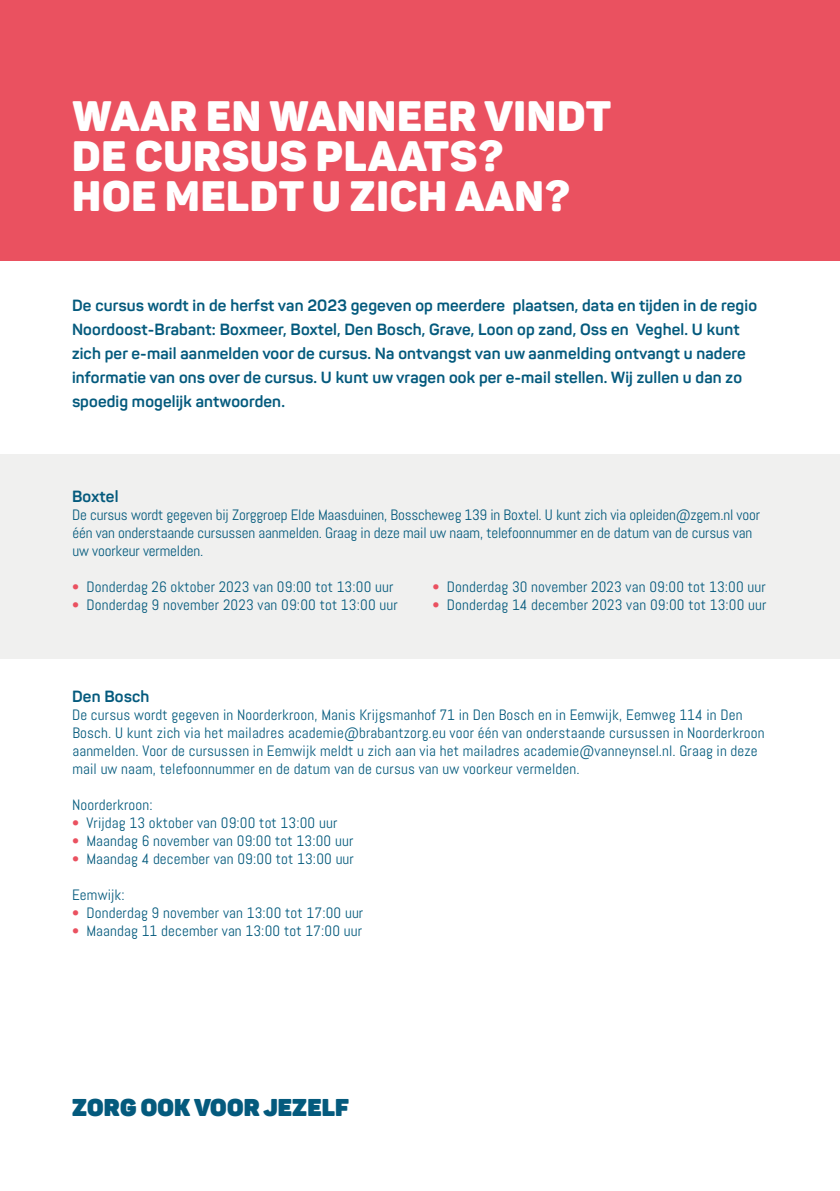
<style>
.page{position:relative;width:840px;height:1191px;background:#fff}
.page>*{position:absolute;margin:0;border:0;box-sizing:border-box;transform-origin:0 0}
.t1{font:900 42px/40px "Panton";letter-spacing:.02em;color:#fff}
.t2{font:900 24px "Panton";letter-spacing:.01em;color:#045a7d}
.t3{font:700 16px/24px "Panton";letter-spacing:.01em;color:#045a7d}
.t4{font:15px/18px "Abel";letter-spacing:.01em;color:#045a7d}
.t5{font:15px/18px "Abel";letter-spacing:-.01em;color:#045a7d}
.s1{color:#ea5160}
</style>
<div class="page">
<hr style="left:839px;top:658px;width:1px;height:198px;background:#f0f0ef">
<div style="left:0;top:454px;width:839px;height:205px;background:#f0f0ef"></div>
<div style="left:0;top:0;width:839px;height:261px;background:#ea5160"></div>
<hr style="left:839px;top:1066px;width:1px;height:125px;background:#ea5160">
<h1 class="t1" style="left:72px;top:96px;width:540px">WAAR EN WANNEER VINDT<br>DE CURSUS PLAATS?<br>HOE MELDT U ZICH AAN?</h1>
<p class="t3" style="left:72px;top:293px;width:686px">De cursus wordt in de herfst van 2023 gegeven op meerdere plaatsen, data en tijden in de regio Noordoost-Brabant: Boxmeer, Boxtel, Den Bosch, Grave, Loon op zand, Oss en Veghel. U kunt zich per e-mail aanmelden voor de cursus. Na ontvangst van uw aanmelding ontvangt u nadere informatie van ons over de cursus. U kunt uw vragen ook per e-mail stellen. Wij zullen u dan zo spoedig mogelijk antwoorden.</p>
<p class="t3" style="left:72px;top:485px;width:48px">Boxtel</p>
<p class="t5" style="left:72px;top:506px;width:689px">De cursus wordt gegeven bij Zorggroep Elde Maasduinen, Bosscheweg 139 in Boxtel. U kunt zich via opleiden@zgem.nl voor één van onderstaande cursussen aanmelden. Graag in deze mail uw naam, telefoonnummer en de datum van de cursus van uw voorkeur vermelden.</p>
<p class="t4" style="left:72px;top:578px;width:323px"><span class="s1">•</span> Donderdag 26 oktober 2023 van 09:00 tot 13:00 uur</p>
<p class="t4" style="left:432px;top:578px;width:335px"><span class="s1">•</span> Donderdag 30 november 2023 van 09:00 tot 13:00 uur</p>
<p class="t4" style="left:72px;top:596px;width:327px"><span class="s1">•</span> Donderdag 9 november 2023 van 09:00 tot 13:00 uur</p>
<p class="t4" style="left:432px;top:596px;width:335px"><span class="s1">•</span> Donderdag 14 december 2023 van 09:00 tot 13:00 uur</p>
<p class="t3" style="left:72px;top:684px;width:79px">Den Bosch</p>
<p class="t4" style="left:72px;top:705px;width:693px">De cursus wordt gegeven in Noorderkroon, Manis Krijgsmanhof 71 in Den Bosch en in Eemwijk, Eemweg 114 in Den Bosch. U kunt zich via het mailadres academie@brabantzorg.eu voor één van onderstaande cursussen in Noorderkroon aanmelden. Voor de cursussen in Eemwijk meldt u zich aan via het mailadres academie@vanneynsel.nl. Graag in deze mail uw naam, telefoonnummer en de datum van de cursus van uw voorkeur vermelden.</p>
<p class="t4" style="left:72px;top:795px;width:82px">Noorderkroon:</p>
<p class="t4" style="left:72px;top:813px;width:266px"><span class="s1">•</span> Vrijdag 13 oktober van 09:00 tot 13:00 uur</p>
<p class="t4" style="left:72px;top:831px;width:282px"><span class="s1">•</span> Maandag 6 november van 09:00 tot 13:00 uur</p>
<p class="t4" style="left:72px;top:849px;width:283px"><span class="s1">•</span> Maandag 4 december van 09:00 tot 13:00 uur</p>
<p class="t4" style="left:72px;top:885px;width:54px">Eemwijk:</p>
<p class="t4" style="left:72px;top:903px;width:292px"><span class="s1">•</span> Donderdag 9 november van 13:00 tot 17:00 uur</p>
<p class="t4" style="left:72px;top:921px;width:291px"><span class="s1">•</span> Maandag 11 december van 13:00 tot 17:00 uur</p>
<h2 class="t2" style="left:72px;top:1091px;width:278px">ZORG OOK VOOR JEZELF</h2>
</div>
